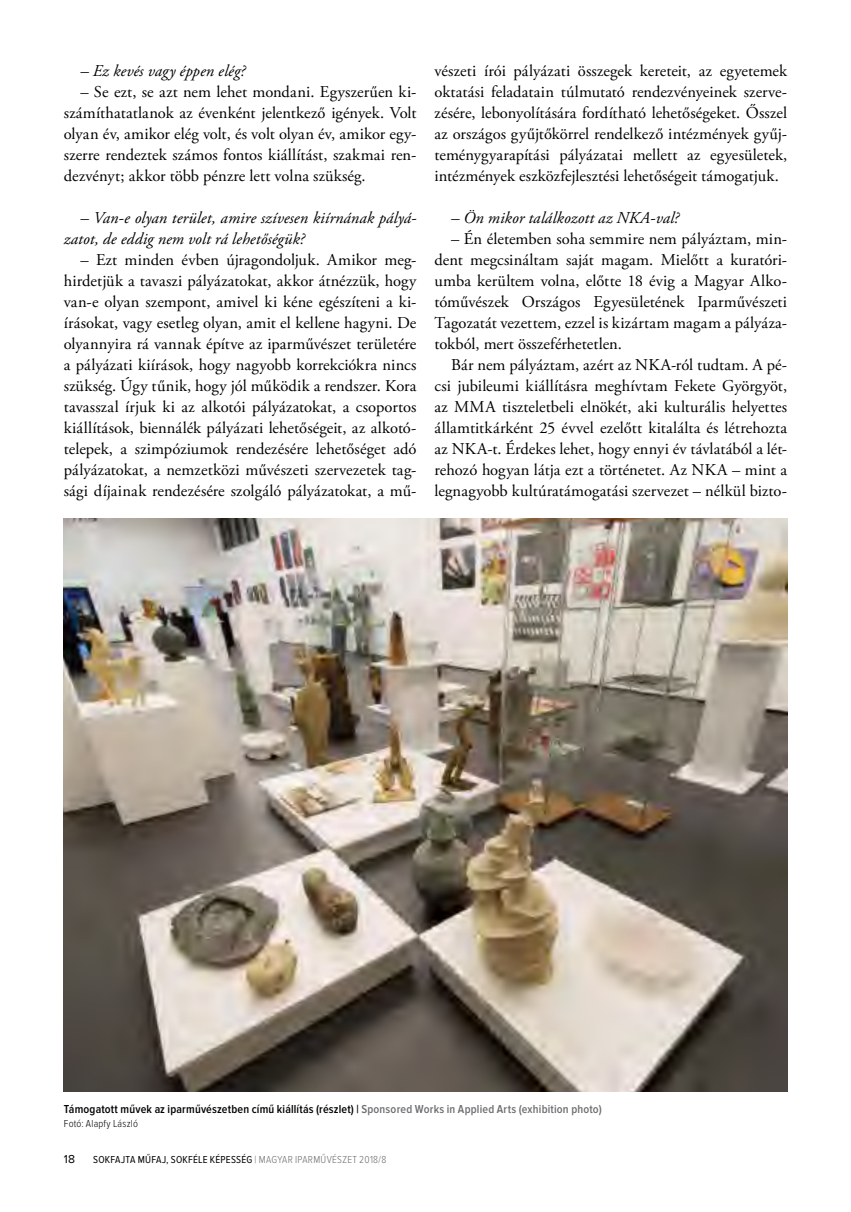
<style>
.page{position:relative;width:851px;height:1212px;background:#fff}
.page>*{position:absolute;margin:0;border:0;box-sizing:border-box;transform-origin:0 0}
.t1{font:16.5px/21px "Adobe Garamond Pro";letter-spacing:.005em;color:#000;text-align:justify}
.t2{font:italic 16.5px/21px "Adobe Garamond Pro";letter-spacing:.005em;color:#000}
.t3{font:600 12px "Proxima Nova Cond";letter-spacing:.015em;color:#000}
.t4{font:12px "Proxima Nova";color:#000}
.t5{font:10.5px "Proxima Nova Cond";letter-spacing:.02em;color:#000}
.t6{font:300 10.5px "Proxima Nova Cond";letter-spacing:.02em;color:#000}
.s1{color:#6d6e71}
.s2{font-weight:300;color:#6d6e71}
</style>
<div class="page">
<img style="left:64px;top:519px;width:723px;height:572px">
<p class="t2" style="left:80px;top:61px;width:167px">– Ez kevés vagy éppen elég?</p>
<p class="t1" style="left:64px;top:82px;width:354px;text-indent:16px">– Se ezt, se azt nem lehet mondani. Egyszerűen ki&shy;számíthatatlanok az évenként jelentkező igények. Volt olyan év, amikor elég volt, és volt olyan év, amikor egy&shy;szerre rendeztek számos fontos kiállítást, szakmai ren&shy;dezvényt; akkor több pénzre lett volna szükség.</p>
<p class="t2" style="left:64px;top:208px;width:354px;text-indent:16px">– Van-e olyan terület, amire szívesen kiírnának pályá&shy;zatot, de eddig nem volt rá lehetőségük?</p>
<p class="t1" style="left:64px;top:250px;width:354px;text-indent:16px">– Ezt minden évben újragondoljuk. Amikor meg&shy;hirdetjük a tavaszi pályázatokat, akkor átnézzük, hogy van-e olyan szempont, amivel ki kéne egészíteni a ki&shy;írásokat, vagy esetleg olyan, amit el kellene hagyni. De olyannyira rá vannak építve az iparművészet területére a pályázati kiírások, hogy nagyobb korrekciókra nincs szükség. Úgy tűnik, hogy jól működik a rendszer. Kora tavasszal írjuk ki az alkotói pályázatokat, a csoportos kiállítások, biennálék pályázati lehetőségeit, az alkotó&shy;telepek, a szimpóziumok rendezésére lehetőséget adó pályázatokat, a nemzetközi művészeti szervezetek tag&shy;sági díjainak rendezésére szolgáló pályázatokat, a mű-</p>
<p class="t1" style="left:434px;top:61px;width:354px">vészeti írói pályázati összegek kereteit, az egyetemek oktatási feladatain túlmutató rendezvényeinek szerve&shy;zésére, lebonyolítására fordítható lehetőségeket. Ősszel az országos gyűjtőkörrel rendelkező intézmények gyűj&shy;teménygyarapítási pályázatai mellett az egyesületek, intézmények eszközfejlesztési lehetőségeit támogatjuk.</p>
<p class="t2" style="left:451px;top:208px;width:230px">– Ön mikor találkozott az NKA-val?</p>
<p class="t1" style="left:434px;top:229px;width:354px;text-indent:16px">– Én életemben soha semmire nem pályáztam, min&shy;dent megcsináltam saját magam. Mielőtt a kuratóri&shy;umba kerültem volna, előtte 18 évig a Magyar Alko&shy;tóművészek Országos Egyesületének Iparművészeti Tagozatát vezettem, ezzel is kizártam magam a pályáza&shy;tokból, mert összeférhetetlen.</p>
<p class="t1" style="left:434px;top:355px;width:354px;text-indent:16px">Bár nem pályáztam, azért az NKA-ról tudtam. A pé&shy;csi jubileumi kiállításra meghívtam Fekete Györgyöt, az MMA tiszteletbeli elnökét, aki kulturális helyettes államtitkárként 25 évvel ezelőtt kitalálta és létrehozta az NKA-t. Érdekes lehet, hogy ennyi év távlatából a lét&shy;rehozó hogyan látja ezt a történetet. Az NKA – mint a legnagyobb kultúratámogatási szervezet – nélkül bizto-</p>
<p class="t3" style="left:64px;top:1103px;width:539px">Támogatott művek az iparművészetben című kiállítás (részlet) | <span class="s1">Sponsored Works in Applied Arts (exhibition photo)</span></p>
<p class="t6" style="left:64px;top:1117px;width:76px">Fotó: Alapfy László</p>
<p class="t4" style="left:64px;top:1152px;width:13px">18</p>
<p class="t5" style="left:93px;top:1153px;width:294px">SOKFAJTA MŰFAJ, SOKFÉLE KÉPESSÉG <span class="s2">| MAGYAR IPARMŰVÉSZET 2018/8</span></p>
</div>
